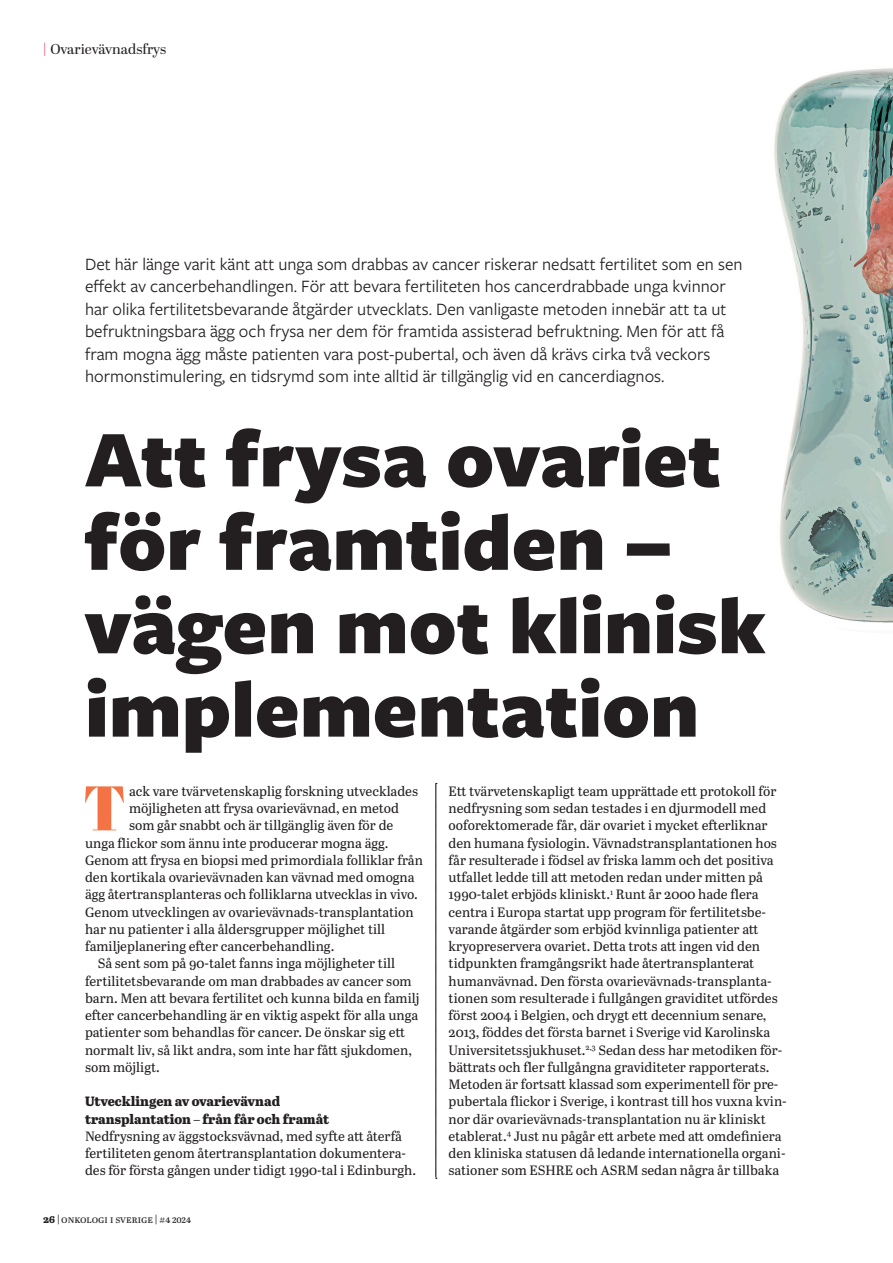
<style>
.page{position:relative;width:893px;height:1263px;background:#fff}
.page>*{position:absolute;margin:0;border:0;box-sizing:border-box;transform-origin:0 0}
.t1{font:900 83.4px/83.4px "Freight Sans Pro";color:#231f20}
.t2{font:900 62.85px "Abril Display";color:#f37344}
.t3{font:18px/22.5px "Freight Sans Pro";color:#231f20}
.t4{font:14.25px "Abril Display";color:#231f20}
.t5{font:13.5px/17.2px "Abril Text";color:#231f20}
.t6{font:800 13.5px/17.2px "Abril Text";color:#231f20}
.t7{font:10.5px "Abril Text";color:#231f20}
.s1{color:#ee2a5e}
.s2{font-weight:800}
</style>
<div class="page">
<svg style="left:436px;top:783px;width:1px;height:396px"></svg>
<img style="left:774px;top:68px;width:119px;height:555px">
<p class="t4" style="left:43px;top:39px;width:125px"><span class="s1">|</span> Ovarievävnadsfrys</p>
<p class="t3" style="left:85px;top:252px;width:659px">Det här länge varit känt att unga som drabbas av cancer riskerar nedsatt fertilitet som en sen effekt av cancerbehandlingen. För att bevara fertiliteten hos cancerdrabbade unga kvinnor har olika fertilitetsbevarande åtgärder utvecklats. Den vanligaste metoden innebär att ta ut befruktningsbara ägg och frysa ner dem för framtida assisterad befruktning. Men för att få fram mogna ägg måste patienten vara post-pubertal, och även då krävs cirka två veckors hormonstimulering, en tidsrymd som inte alltid är tillgänglig vid en cancerdiagnos.</p>
<h1 class="t1" style="left:85px;top:414px;width:682px">Att frysa ovariet för framtiden – vägen mot klinisk implementation</h1>
<h2 class="t2" style="left:83px;top:764px;width:43px">T</h2>
<p class="t5" style="left:129px;top:782px;width:290px">ack vare tvärvetenskaplig forskning utvecklades</p>
<p class="t5" style="left:129px;top:799px;width:271px">möjligheten att frysa ovarievävnad, en metod</p>
<p class="t5" style="left:129px;top:816px;width:266px">som går snabbt och är tillgänglig även för de</p>
<p class="t5" style="left:85px;top:834px;width:305px">unga flickor som ännu inte producerar mogna ägg.</p>
<p class="t5" style="left:85px;top:851px;width:339px">Genom att frysa en biopsi med primordiala folliklar från</p>
<p class="t5" style="left:85px;top:868px;width:331px">den kortikala ovarievävnaden kan vävnad med omogna</p>
<p class="t5" style="left:85px;top:885px;width:334px">ägg återtransplanteras och folliklarna utvecklas in vivo.</p>
<p class="t5" style="left:85px;top:903px;width:330px">Genom utvecklingen av ovarievävnads-transplantation</p>
<p class="t5" style="left:85px;top:920px;width:302px">har nu patienter i alla åldersgrupper möjlighet till</p>
<p class="t5" style="left:85px;top:937px;width:251px">familjeplanering efter cancerbehandling.</p>
<p class="t5" style="left:98px;top:954px;width:299px">Så sent som på 90-talet fanns inga möjligheter till</p>
<p class="t5" style="left:85px;top:972px;width:328px">fertilitetsbevarande om man drabbades av cancer som</p>
<p class="t5" style="left:85px;top:989px;width:336px">barn. Men att bevara fertilitet och kunna bilda en familj</p>
<p class="t5" style="left:85px;top:1006px;width:335px">efter cancerbehandling är en viktig aspekt för alla unga</p>
<p class="t5" style="left:85px;top:1023px;width:321px">patienter som behandlas för cancer. De önskar sig ett</p>
<p class="t5" style="left:85px;top:1041px;width:328px">normalt liv, så likt andra, som inte har fått sjukdomen,</p>
<p class="t5" style="left:85px;top:1058px;width:76px">som möjligt.</p>
<p class="t6" style="left:85px;top:1092px;width:246px">Utvecklingen av ovarievävnad transplantation – från får och framåt</p>
<p class="t5" style="left:85px;top:1127px;width:332px">Nedfrysning av äggstocksvävnad, med syfte att återfå fertiliteten genom återtransplantation dokumentera&shy;des för första gången under tidigt 1990-tal i Edinburgh.</p>
<p class="t7" style="left:43px;top:1212px;width:149px"><span class="s2">26</span> |onkologi i sverige | #4 2024</p>
<p class="t5" style="left:449px;top:782px;width:340px">Ett tvärvetenskapligt team upprättade ett protokoll för nedfrysning som sedan testades i en djurmodell med ooforektomerade får, där ovariet i mycket efterliknar den humana fysiologin. Vävnadstransplantationen hos får resulterade i födsel av friska lamm och det positiva utfallet ledde till att metoden redan under mitten på 1990-talet erbjöds kliniskt.<sup>1</sup> Runt år 2000 hade flera centra i Europa startat upp program för fertilitetsbe&shy;varande åtgärder som erbjöd kvinnliga patienter att kryopreservera ovariet. Detta trots att ingen vid den tidpunkten framgångsrikt hade återtransplanterat humanvävnad. Den första ovarievävnads-transplanta&shy;tionen som resulterade i fullgången graviditet utfördes först 2004 i Belgien, och drygt ett decennium senare, 2013, föddes det första barnet i Sverige vid Karolinska Universitetssjukhuset.<sup>2,3</sup> Sedan dess har metodiken för&shy;bättrats och fler fullgångna graviditeter rapporterats.<br>Metoden är fortsatt klassad som experimentell för pre&shy;pubertala flickor i Sverige, i kontrast till hos vuxna kvin&shy;nor där ovarievävnads-transplantation nu är kliniskt etablerat.<sup>4</sup> Just nu pågår ett arbete med att omdefiniera den kliniska statusen då ledande internationella organi&shy;sationer som ESHRE och ASRM sedan några år tillbaka</p>
</div>
